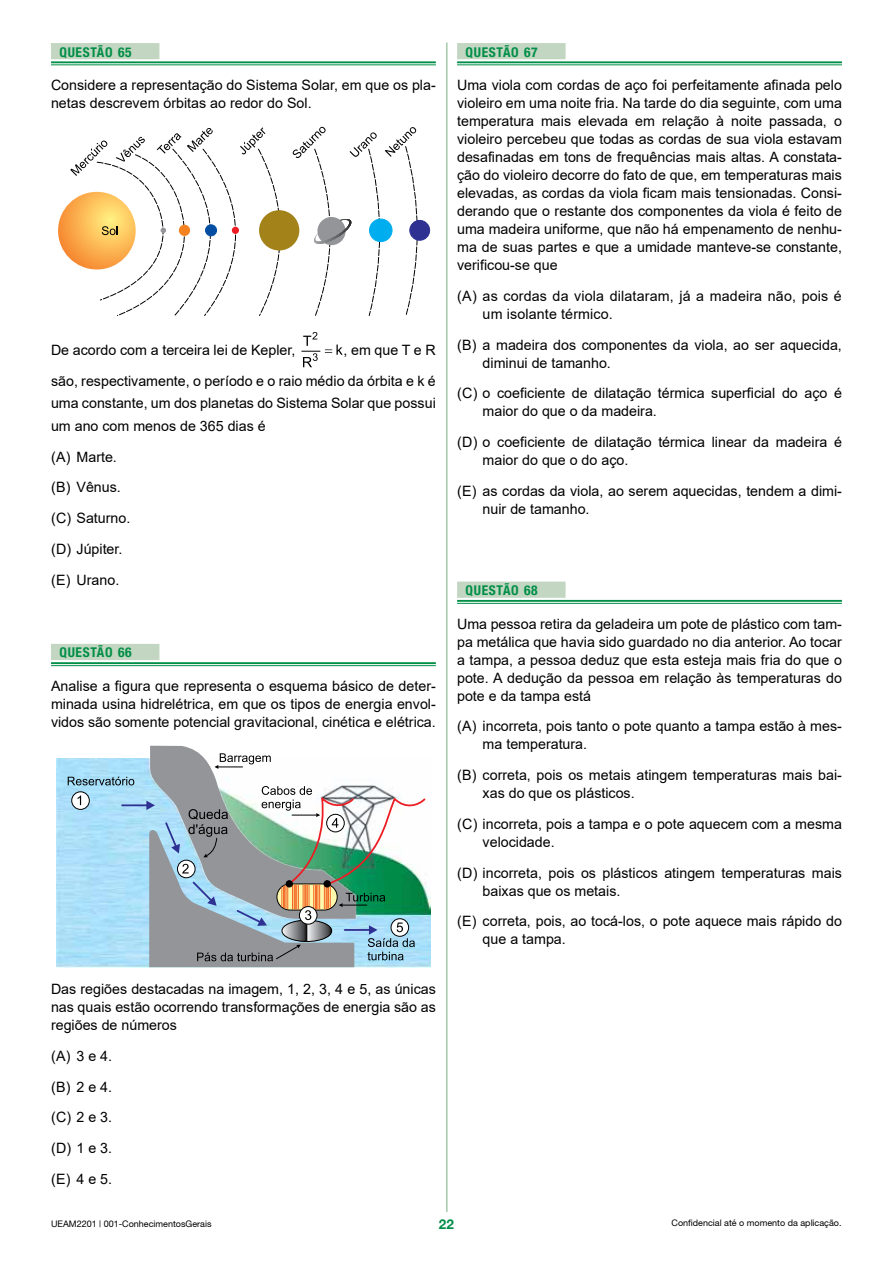
<style>
.page{position:relative;width:893px;height:1263px;background:#fff}
.page>*{position:absolute;margin:0;border:0;box-sizing:border-box;transform-origin:0 0}
.t1{font:14.25px/18px "Arial";color:#000}
.t2{font:700 condensed 13.5px "Helvetica Neue LT Std";letter-spacing:.05em;color:#008e47}
.t3{font:700 13.5px "Helvetica 55";color:#008e47}
.t4{font:9px "Helvetica 55 Roman";color:#000}
</style>
<div class="page">
<hr style="left:446px;top:43px;width:1px;height:1169px;background:#78ae80">
<div style="left:457px;top:43px;width:109px;height:16px;background:#c2d6c1"></div>
<hr style="left:457px;top:61px;width:385px;height:2px;background:#008e47">
<hr style="left:457px;top:65px;width:385px;height:1px;background:#008e47">
<div style="left:457px;top:582px;width:109px;height:16px;background:#c2d6c1"></div>
<hr style="left:457px;top:600px;width:385px;height:2px;background:#008e47">
<hr style="left:457px;top:603px;width:385px;height:1px;background:#008e47">
<div style="left:51px;top:43px;width:108px;height:16px;background:#c2d6c1"></div>
<hr style="left:51px;top:61px;width:385px;height:2px;background:#008e47">
<hr style="left:51px;top:65px;width:385px;height:1px;background:#008e47">
<div style="left:51px;top:644px;width:108px;height:16px;background:#c2d6c1"></div>
<hr style="left:51px;top:662px;width:385px;height:2px;background:#008e47">
<hr style="left:51px;top:665px;width:385px;height:1px;background:#008e47">
<svg style="left:58px;top:192px;width:78px;height:77px;background:#faa94a"></svg>
<svg style="left:97px;top:149px;width:321px;height:167px"></svg>
<svg style="left:161px;top:228px;width:5px;height:5px"></svg>
<div style="left:179px;top:225px;width:11px;height:11px;background:#f58220;border-radius:50%"></div>
<div style="left:206px;top:225px;width:11px;height:11px;background:#034ea2;border-radius:50%"></div>
<div style="left:205px;top:224px;width:12px;height:12px;border:1px solid #034ea2;border-radius:50%"></div>
<div style="left:232px;top:227px;width:7px;height:7px;background:#ed1d24;border-radius:50%"></div>
<div style="left:259px;top:210px;width:40px;height:40px;background:#a38319;border-radius:50%"></div>
<div style="left:370px;top:219px;width:22px;height:23px;background:#00aeef;border-radius:50%"></div>
<div style="left:369px;top:219px;width:23px;height:23px;border:1px solid #00aeef;border-radius:50%"></div>
<div style="left:410px;top:220px;width:20px;height:20px;background:#2e3092;border-radius:50%"></div>
<div style="left:409px;top:220px;width:21px;height:21px;border:1px solid #2e3092;border-radius:50%"></div>
<svg style="left:317px;top:217px;width:29px;height:28px"></svg>
<svg style="left:313px;top:219px;width:41px;height:27px"></svg>
<svg style="left:70px;top:141px;width:37px;height:35px"></svg>
<svg style="left:116px;top:137px;width:29px;height:25px"></svg>
<svg style="left:157px;top:128px;width:56px;height:26px"></svg>
<svg style="left:240px;top:127px;width:25px;height:27px"></svg>
<svg style="left:293px;top:127px;width:33px;height:31px"></svg>
<svg style="left:350px;top:132px;width:27px;height:25px"></svg>
<svg style="left:385px;top:127px;width:31px;height:30px"></svg>
<svg style="left:102px;top:226px;width:16px;height:9px"></svg>
<svg style="left:301px;top:332px;width:42px;height:35px"></svg>
<img style="left:56px;top:758px;width:90px;height:209px">
<svg style="left:68px;top:777px;width:66px;height:8px"></svg>
<hr style="left:122px;top:804px;width:25px;height:2px;background:#2e3092">
<svg style="left:72px;top:792px;width:17px;height:17px"></svg>
<div style="left:71px;top:791px;width:19px;height:19px;border:1px solid #000;border-radius:50%"></div>
<svg style="left:78px;top:795px;width:3px;height:10px"></svg>
<svg style="left:146px;top:746px;width:285px;height:221px"></svg>
<p class="t2" style="left:60px;top:44px;width:74px">QUESTÃO 65</p>
<p class="t1" style="left:51px;top:76px;width:386px">Considere a representação do Sistema Solar, em que os pla&shy;netas descrevem órbitas ao redor do Sol.</p>
<p class="t1" style="left:51px;top:334px;width:386px;line-height:31px;text-align:right">, em que T e R<br>são, respectivamente, o período e o raio médio da órbita e k é</p>
<p class="t1" style="left:51px;top:392px;width:386px;line-height:22.5px">uma constante, um dos planetas do Sistema Solar que possui um ano com menos de 365 dias é</p>
<p class="t1" style="left:51px;top:441px;width:81px;line-height:30.8px">(A) Marte. (B) Vênus. (C) Saturno. (D) Júpiter. (E) Urano.</p>
<p class="t1" style="left:51px;top:341px;width:246px">De acordo com a terceira lei de Kepler,</p>
<p class="t2" style="left:60px;top:644px;width:74px">QUESTÃO 66</p>
<p class="t1" style="left:51px;top:677px;width:386px;text-align:justify">Analise a figura que representa o esquema básico de deter&shy;minada usina hidrelétrica, em que os tipos de energia envol&shy;vidos são somente potencial gravitacional, cinética e elétrica.</p>
<p class="t1" style="left:51px;top:980px;width:386px;text-align:justify">Das regiões destacadas na imagem, 1, 2, 3, 4 e 5, as únicas nas quais estão ocorrendo transformações de energia são as regiões de números</p>
<p class="t1" style="left:51px;top:1040px;width:63px;line-height:30.8px;text-align:justify">(A) 3 e 4. (B) 2 e 4. (C) 2 e 3. (D) 1 e 3. (E) 4 e 5.</p>
<p class="t2" style="left:466px;top:44px;width:74px">QUESTÃO 67</p>
<p class="t1" style="left:457px;top:76px;width:386px;text-align:justify">Uma viola com cordas de aço foi perfeitamente afinada pelo violeiro em uma noite fria. Na tarde do dia seguinte, com uma temperatura mais elevada em relação à noite passada, o violeiro percebeu que todas as cordas de sua viola estavam desafinadas em tons de frequências mais altas. A constata&shy;ção do violeiro decorre do fato de que, em temperaturas mais elevadas, as cordas da viola ficam mais tensionadas. Consi&shy;derando que o restante dos componentes da viola é feito de uma madeira uniforme, que não há empenamento de nenhu&shy;ma de suas partes e que a umidade manteve-se constante, verificou-se que</p>
<p class="t1" style="left:483px;top:287px;width:361px;text-indent:-26px">(A) as cordas da viola dilataram, já a madeira não, pois é um isolante térmico.</p>
<p class="t1" style="left:483px;top:335px;width:361px;text-indent:-26px">(B) a madeira dos componentes da viola, ao ser aquecida, diminui de tamanho.</p>
<p class="t1" style="left:483px;top:384px;width:361px;text-indent:-26px">(C) o coeficiente de dilatação térmica superficial do aço é maior do que o da madeira.</p>
<p class="t1" style="left:483px;top:433px;width:361px;text-indent:-26px">(D) o coeficiente de dilatação térmica linear da madeira é maior do que o do aço.</p>
<p class="t1" style="left:483px;top:482px;width:361px;text-indent:-26px">(E) as cordas da viola, ao serem aquecidas, tendem a dimi&shy;nuir de tamanho.</p>
<p class="t2" style="left:466px;top:582px;width:74px">QUESTÃO 68</p>
<p class="t1" style="left:457px;top:614px;width:386px;text-align:justify">Uma pessoa retira da geladeira um pote de plástico com tam&shy;pa metálica que havia sido guardado no dia anterior. Ao tocar a tampa, a pessoa deduz que esta esteja mais fria do que o pote. A dedução da pessoa em relação às temperaturas do pote e da tampa está</p>
<p class="t1" style="left:483px;top:717px;width:361px;text-indent:-26px">(A) incorreta, pois tanto o pote quanto a tampa estão à mes&shy;ma temperatura.</p>
<p class="t1" style="left:483px;top:766px;width:361px;text-indent:-26px">(B) correta, pois os metais atingem temperaturas mais bai&shy;xas do que os plásticos.</p>
<p class="t1" style="left:483px;top:815px;width:361px;text-indent:-26px">(C) incorreta, pois a tampa e o pote aquecem com a mesma velocidade.</p>
<p class="t1" style="left:483px;top:863px;width:361px;text-indent:-26px">(D) incorreta, pois os plásticos atingem temperaturas mais baixas que os metais.</p>
<p class="t1" style="left:483px;top:912px;width:361px;text-indent:-26px">(E) correta, pois, ao tocá-los, o pote aquece mais rápido do que a tampa.</p>
<p class="t4" style="left:51px;top:1218px;width:162px">UEAM2201 | 001-ConhecimentosGerais</p>
<p class="t3" style="left:439px;top:1215px;width:17px">22</p>
<p class="t4" style="left:672px;top:1218px;width:172px">Confidencial até o momento da aplicação.</p>
</div>
